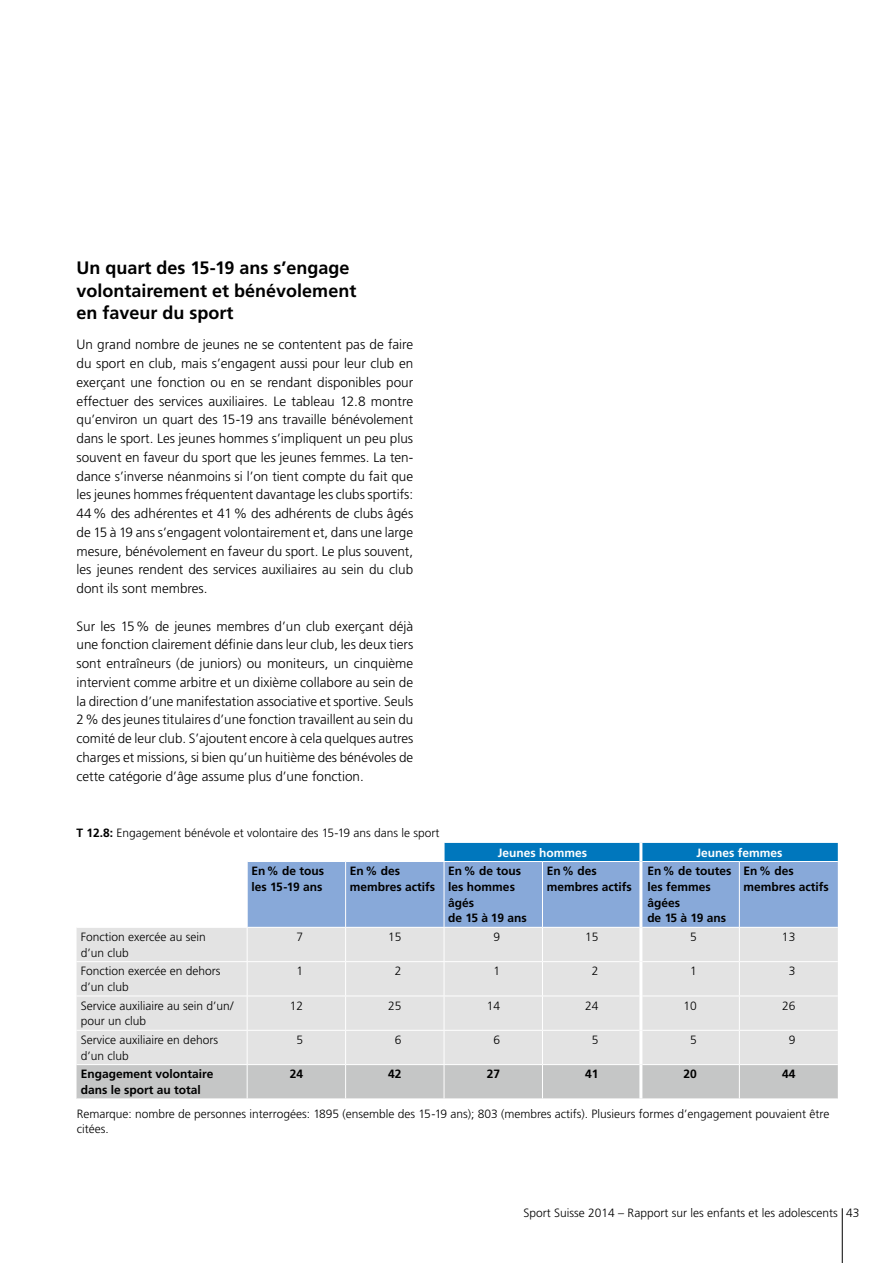
<style>
.page{position:relative;width:893px;height:1263px;background:#fff}
.page>*{position:absolute;margin:0;border:0;box-sizing:border-box;transform-origin:0 0}
.t1{font:700 18px/22.5px "Frutiger LT";color:#000}
.t2{font:300 13.5px/18.8px "Frutiger LT";color:#000;text-align:justify}
.t3{font:300 12px/15.8px "Frutiger LT";color:#000}
.t4{font:700 12px/15.8px "Frutiger LT";color:#000}
.t5{font:700 12px "Frutiger LT";color:#fff}
.s1{font-weight:700}
</style>
<div class="page">
<hr style="left:842px;top:1208px;width:1px;height:55px;background:#000">
<div style="left:77px;top:928px;width:761px;height:136px;background:#e3e3e3"></div>
<div style="left:77px;top:1065px;width:761px;height:33px;background:#c5c6c6"></div>
<svg style="left:248px;top:843px;width:590px;height:84px;background:#7da8d7"></svg>
<hr style="left:247px;top:861px;width:99px;height:1px;background:#fff">
<hr style="left:346px;top:861px;width:98px;height:1px;background:#fff">
<hr style="left:345px;top:862px;width:1px;height:65px;background:#fff">
<hr style="left:444px;top:861px;width:98px;height:1px;background:#fff">
<hr style="left:444px;top:862px;width:1px;height:65px;background:#fff">
<hr style="left:542px;top:861px;width:97px;height:1px;background:#fff">
<hr style="left:542px;top:862px;width:1px;height:65px;background:#fff">
<hr style="left:642px;top:861px;width:97px;height:1px;background:#fff">
<hr style="left:739px;top:861px;width:99px;height:1px;background:#fff">
<hr style="left:739px;top:862px;width:1px;height:65px;background:#fff">
<hr style="left:247px;top:928px;width:1px;height:33px;background:#fff">
<hr style="left:345px;top:928px;width:1px;height:33px;background:#fff">
<hr style="left:444px;top:928px;width:1px;height:33px;background:#fff">
<hr style="left:542px;top:928px;width:1px;height:33px;background:#fff">
<hr style="left:739px;top:928px;width:1px;height:33px;background:#fff">
<hr style="left:77px;top:961px;width:170px;height:1px;background:#fff">
<hr style="left:247px;top:961px;width:99px;height:1px;background:#fff">
<hr style="left:247px;top:962px;width:1px;height:33px;background:#fff">
<hr style="left:346px;top:961px;width:98px;height:1px;background:#fff">
<hr style="left:345px;top:962px;width:1px;height:33px;background:#fff">
<hr style="left:444px;top:961px;width:98px;height:1px;background:#fff">
<hr style="left:444px;top:962px;width:1px;height:33px;background:#fff">
<hr style="left:542px;top:961px;width:97px;height:1px;background:#fff">
<hr style="left:542px;top:962px;width:1px;height:33px;background:#fff">
<hr style="left:642px;top:961px;width:97px;height:1px;background:#fff">
<hr style="left:739px;top:961px;width:99px;height:1px;background:#fff">
<hr style="left:739px;top:962px;width:1px;height:33px;background:#fff">
<hr style="left:77px;top:995px;width:170px;height:1px;background:#fff">
<hr style="left:247px;top:995px;width:99px;height:1px;background:#fff">
<hr style="left:247px;top:996px;width:1px;height:34px;background:#fff">
<hr style="left:346px;top:995px;width:98px;height:1px;background:#fff">
<hr style="left:345px;top:996px;width:1px;height:34px;background:#fff">
<hr style="left:444px;top:995px;width:98px;height:1px;background:#fff">
<hr style="left:444px;top:996px;width:1px;height:34px;background:#fff">
<hr style="left:542px;top:995px;width:97px;height:1px;background:#fff">
<hr style="left:542px;top:996px;width:1px;height:34px;background:#fff">
<hr style="left:642px;top:995px;width:97px;height:1px;background:#fff">
<hr style="left:739px;top:995px;width:99px;height:1px;background:#fff">
<hr style="left:739px;top:996px;width:1px;height:34px;background:#fff">
<hr style="left:77px;top:1030px;width:170px;height:1px;background:#fff">
<hr style="left:247px;top:1030px;width:99px;height:1px;background:#fff">
<hr style="left:247px;top:1031px;width:1px;height:33px;background:#fff">
<hr style="left:346px;top:1030px;width:98px;height:1px;background:#fff">
<hr style="left:345px;top:1031px;width:1px;height:33px;background:#fff">
<hr style="left:444px;top:1030px;width:98px;height:1px;background:#fff">
<hr style="left:444px;top:1031px;width:1px;height:33px;background:#fff">
<hr style="left:542px;top:1030px;width:97px;height:1px;background:#fff">
<hr style="left:542px;top:1031px;width:1px;height:33px;background:#fff">
<hr style="left:642px;top:1030px;width:97px;height:1px;background:#fff">
<hr style="left:739px;top:1030px;width:99px;height:1px;background:#fff">
<hr style="left:739px;top:1031px;width:1px;height:33px;background:#fff">
<hr style="left:247px;top:1065px;width:1px;height:33px;background:#fff">
<hr style="left:345px;top:1065px;width:1px;height:33px;background:#fff">
<hr style="left:444px;top:1065px;width:1px;height:33px;background:#fff">
<hr style="left:542px;top:1065px;width:1px;height:33px;background:#fff">
<hr style="left:739px;top:1065px;width:1px;height:33px;background:#fff">
<hr style="left:639px;top:843px;width:3px;height:18px;background:#fff">
<hr style="left:639px;top:861px;width:3px;height:66px;background:#fff">
<hr style="left:639px;top:927px;width:3px;height:35px;background:#fff">
<hr style="left:639px;top:962px;width:3px;height:34px;background:#fff">
<hr style="left:639px;top:996px;width:3px;height:34px;background:#fff">
<hr style="left:639px;top:1030px;width:3px;height:34px;background:#fff">
<hr style="left:639px;top:1064px;width:3px;height:34px;background:#fff">
<h1 class="t1" style="left:77px;top:257px;width:281px">Un quart des 15-19 ans s’engage volontairement et bénévolement en faveur du sport</h1>
<p class="t2" style="left:77px;top:335px;width:338px">Un grand nombre de jeunes ne se contentent pas de faire du sport en club, mais s’engagent aussi pour leur club en exerçant une fonction ou en se rendant disponibles pour effectuer des services auxiliaires. Le tableau 12.8 montre qu’environ un quart des 15-19 ans travaille bénévolement dans le sport. Les jeunes hommes s’impliquent un peu plus souvent en faveur du sport que les jeunes femmes. La ten&shy;dance s’inverse néanmoins si l’on tient compte du fait que les jeunes hommes fréquentent davantage les clubs sportifs:<br>44% des adhérentes et 41% des adhérents de clubs âgés de 15 à 19 ans s’engagent volontairement et, dans une large mesure, bénévolement en faveur du sport. Le plus souvent, les jeunes rendent des services auxiliaires au sein du club dont ils sont membres.</p>
<p class="t2" style="left:77px;top:617px;width:338px">Sur les 15% de jeunes membres d’un club exerçant déjà une fonction clairement définie dans leur club, les deux tiers sont entraîneurs (de juniors) ou moniteurs, un cinquième intervient comme arbitre et un dixième collabore au sein de la direction d’une manifestation associative et sportive. Seuls 2% des jeunes titulaires d’une fonction travaillent au sein du comité de leur club. S’ajoutent encore à cela quelques autres charges et missions, si bien qu’un huitième des bénévoles de cette catégorie d’âge assume plus d’une fonction.</p>
<p class="t3" style="left:77px;top:825px;width:365px"><span class="s1">T 12.8:</span> Engagement bénévole et volontaire des 15-19 ans dans le sport</p>
<p class="t5" style="left:498px;top:845px;width:91px">Jeunes hommes</p>
<p class="t5" style="left:696px;top:845px;width:88px">Jeunes femmes</p>
<p class="t4" style="left:251px;top:863px;width:74px">En% de tous les 15-19 ans</p>
<p class="t4" style="left:350px;top:863px;width:87px">En% des membres actifs</p>
<p class="t4" style="left:448px;top:863px;width:80px">En% de tous les hommes âgés<br>de 15 à 19 ans</p>
<p class="t4" style="left:547px;top:863px;width:87px">En% des membres actifs</p>
<p class="t4" style="left:647px;top:863px;width:86px">En% de toutes les femmes âgées<br>de 15 à 19 ans</p>
<p class="t4" style="left:744px;top:863px;width:87px">En% des membres actifs</p>
<p class="t3" style="left:81px;top:929px;width:127px">Fonction exercée au sein d’un club</p>
<p class="t3" style="left:296px;top:929px;width:8px">7</p>
<p class="t3" style="left:388px;top:929px;width:15px">15</p>
<p class="t3" style="left:493px;top:929px;width:8px">9</p>
<p class="t3" style="left:585px;top:929px;width:15px">15</p>
<p class="t3" style="left:690px;top:929px;width:8px">5</p>
<p class="t3" style="left:782px;top:929px;width:15px">13</p>
<p class="t3" style="left:81px;top:963px;width:141px">Fonction exercée en dehors d’un club</p>
<p class="t3" style="left:296px;top:963px;width:8px">1</p>
<p class="t3" style="left:395px;top:963px;width:8px">2</p>
<p class="t3" style="left:493px;top:963px;width:8px">1</p>
<p class="t3" style="left:592px;top:963px;width:8px">2</p>
<p class="t3" style="left:690px;top:963px;width:8px">1</p>
<p class="t3" style="left:789px;top:963px;width:8px">3</p>
<p class="t3" style="left:81px;top:998px;width:154px">Service auxiliaire au sein d’un/ pour un club</p>
<p class="t3" style="left:290px;top:998px;width:15px">12</p>
<p class="t3" style="left:388px;top:998px;width:15px">25</p>
<p class="t3" style="left:487px;top:998px;width:15px">14</p>
<p class="t3" style="left:585px;top:998px;width:15px">24</p>
<p class="t3" style="left:684px;top:998px;width:15px">10</p>
<p class="t3" style="left:782px;top:998px;width:15px">26</p>
<p class="t3" style="left:81px;top:1032px;width:139px">Service auxiliaire en dehors d’un club</p>
<p class="t3" style="left:296px;top:1032px;width:8px">5</p>
<p class="t3" style="left:395px;top:1032px;width:8px">6</p>
<p class="t3" style="left:493px;top:1032px;width:8px">6</p>
<p class="t3" style="left:592px;top:1032px;width:8px">5</p>
<p class="t3" style="left:690px;top:1032px;width:8px">5</p>
<p class="t3" style="left:789px;top:1032px;width:8px">9</p>
<p class="t4" style="left:81px;top:1066px;width:134px">Engagement volontaire dans le sport au total</p>
<p class="t4" style="left:290px;top:1066px;width:15px">24</p>
<p class="t4" style="left:388px;top:1066px;width:15px">42</p>
<p class="t4" style="left:487px;top:1066px;width:15px">27</p>
<p class="t4" style="left:585px;top:1066px;width:15px">41</p>
<p class="t4" style="left:684px;top:1066px;width:15px">20</p>
<p class="t4" style="left:782px;top:1066px;width:15px">44</p>
<p class="t3" style="left:77px;top:1107px;width:754px;line-height:15px">Remarque: nombre de personnes interrogées: 1895 (ensemble des 15-19 ans); 803 (membres actifs). Plusieurs formes d’engagement pouvaient être citées.</p>
<p class="t3" style="left:524px;top:1205px;width:337px">Sport Suisse 2014 – Rapport sur les enfants et les adolescents 43</p>
</div>
